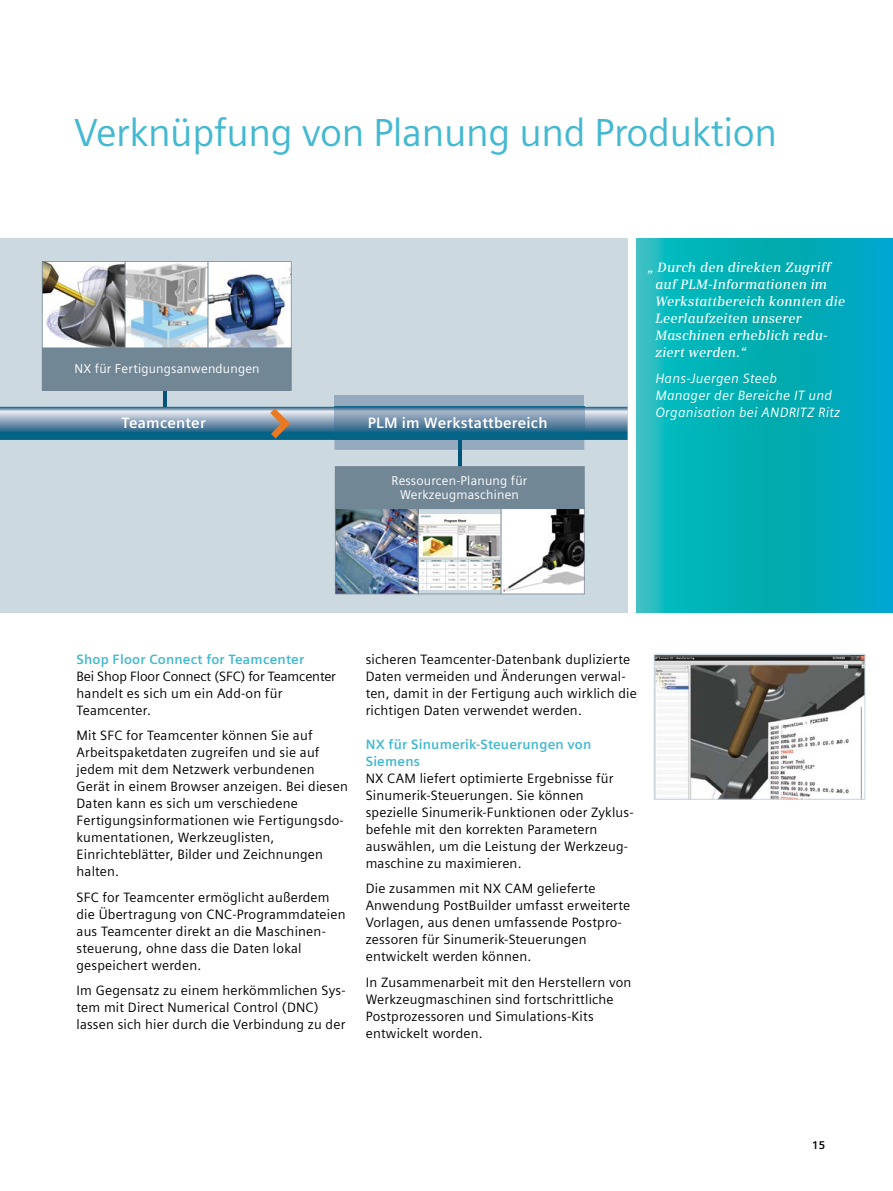
<style>
.page{position:relative;width:893px;height:1191px;background:#fff}
.page>*{position:absolute;margin:0;border:0;box-sizing:border-box;transform-origin:0 0}
.t1{font:39px "Siemens Sans Global";letter-spacing:-.01em;color:#43b9d1}
.t2{font:700 15px "Siemens Sans Global";letter-spacing:.015em;color:#fff}
.t3{font:13.5px/17px "Siemens Sans Global";letter-spacing:.015em;color:#000}
.t4{font:italic 600 13.5px/17px "Siemens Serif";letter-spacing:.015em;color:#fff}
.t5{font:13.5px/17px "Siemens Sans Global";letter-spacing:-.01em;color:#000}
.t6{font:italic 13.5px/17px "Siemens Sans Global";letter-spacing:.015em;color:#fff}
.t7{font:700 13.5px/17px "Siemens Sans Global";letter-spacing:.015em;color:#43b9d1}
.t8{font:12.75px/13.5px "Siemens Sans Global";letter-spacing:.015em;color:#fff;text-align:center}
.t9{font:700 11.25px "Siemens Sans Global";color:#000}
</style>
<div class="page">
<div style="left:0;top:238px;width:628px;height:374px;background:#cdd9e1"></div>
<hr style="left:163px;top:372px;width:3px;height:40px;background:#005478">
<hr style="left:458px;top:435px;width:3px;height:39px;background:#005478">
<img style="left:42px;top:261px;width:250px;height:129px">
<img style="left:335px;top:466px;width:250px;height:128px">
<svg style="left:0;top:407px;width:627px;height:43px"></svg>
<div style="left:334px;top:395px;width:250px;height:12px;background:#95aabe"></div>
<svg style="left:334px;top:407px;width:250px;height:33px;background:#4e829f"></svg>
<svg style="left:636px;top:238px;width:257px;height:374px;background:#05afba"></svg>
<img style="left:656px;top:656px;width:207px;height:141px">
<div style="left:654px;top:654px;width:211px;height:145px;border:1px solid #c7d6de"></div>
<h1 class="t1" style="left:74px;top:104px;width:704px">Verknüpfung von Planung und Produktion</h1>
<p class="t8" style="left:75px;top:362px;width:187px">NX für Fertigungsanwendungen</p>
<p class="t2" style="left:122px;top:414px;width:86px">Teamcenter</p>
<p class="t2" style="left:368px;top:414px;width:181px">PLM im Werkstattbereich</p>
<p class="t8" style="left:392px;top:474px;width:137px">Ressourcen-Planung für<br>Werkzeugmaschinen</p>
<p class="t4" style="left:655px;top:259px;width:191px;text-indent:-8px">„ Durch den direkten Zugriff auf PLM-Informationen im<br>Werkstattbereich konnten die<br>Leerlaufzeiten unserer<br>Maschinen erheblich redu&shy;ziert werden.“</p>
<p class="t6" style="left:655px;top:370px;width:186px">Hans-Juergen Steeb<br>Manager der Bereiche IT und<br>Organisation bei ANDRITZ Ritz</p>
<p class="t7" style="left:77px;top:650px;width:229px">Shop Floor Connect for Teamcenter</p>
<p class="t5" style="left:77px;top:668px;width:261px">Bei Shop Floor Connect (SFC) for Teamcenter handelt es sich um ein Add-on für<br>Teamcenter.</p>
<p class="t3" style="left:77px;top:727px;width:273px">Mit SFC for Teamcenter können Sie auf Arbeitspaketdaten zugreifen und sie auf jedem mit dem Netzwerk verbundenen Gerät in einem Browser anzeigen. Bei diesen Daten kann es sich um verschiedene Fertigungsinformationen wie Fertigungsdo&shy;kumentationen, Werkzeuglisten, Einrichteblätter, Bilder und Zeichnungen halten.</p>
<p class="t3" style="left:77px;top:889px;width:271px">SFC for Teamcenter ermöglicht außerdem die Übertragung von CNC-Programmdateien aus Teamcenter direkt an die Maschinen&shy;steuerung, ohne dass die Daten lokal gespeichert werden.</p>
<p class="t3" style="left:77px;top:982px;width:271px">Im Gegensatz zu einem herkömmlichen Sys&shy;tem mit Direct Numerical Control (DNC) lassen sich hier durch die Verbindung zu der</p>
<p class="t3" style="left:366px;top:651px;width:273px">sicheren Teamcenter-Datenbank duplizierte Daten vermeiden und Änderungen verwal&shy;ten, damit in der Fertigung auch wirklich die richtigen Daten verwendet werden.</p>
<p class="t7" style="left:366px;top:735px;width:227px">NX für Sinumerik-Steuerungen von<br>Siemens</p>
<p class="t3" style="left:366px;top:770px;width:269px">NX CAM liefert optimierte Ergebnisse für Sinumerik-Steuerungen. Sie können spezielle Sinumerik-Funktionen oder Zyklus&shy;befehle mit den korrekten Parametern auswählen, um die Leistung der Werkzeug&shy;maschine zu maximieren.</p>
<p class="t3" style="left:366px;top:880px;width:266px">Die zusammen mit NX CAM gelieferte Anwendung PostBuilder umfasst erweiterte Vorlagen, aus denen umfassende Postpro&shy;zessoren für Sinumerik-Steuerungen entwickelt werden können.</p>
<p class="t3" style="left:366px;top:974px;width:267px">In Zusammenarbeit mit den Herstellern von Werkzeugmaschinen sind fortschrittliche Postprozessoren und Simulations-Kits entwickelt worden.</p>
<p class="t9" style="left:812px;top:1138px;width:15px">15</p>
</div>
